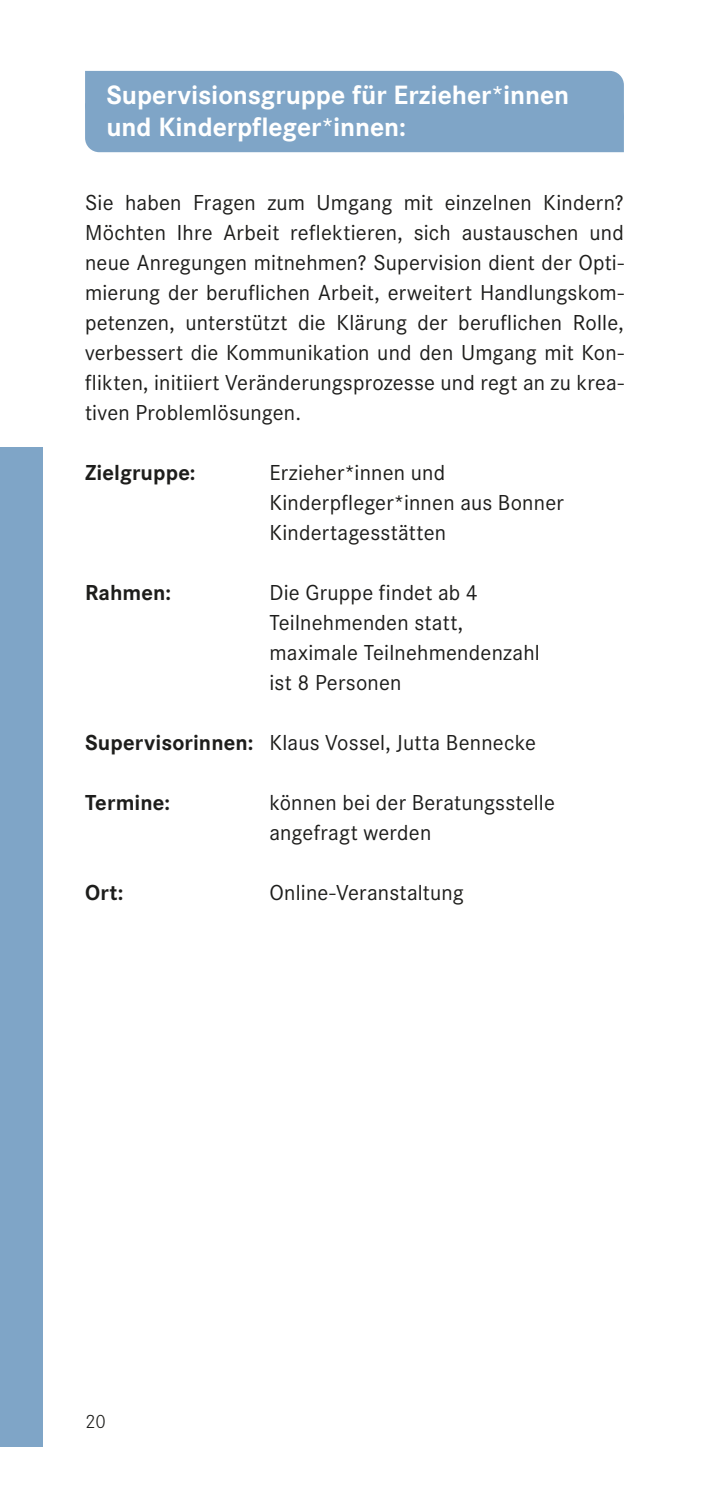
<style>
.page{position:relative;width:709px;height:1489px;background:#fff}
.page>*{position:absolute;margin:0;border:0;box-sizing:border-box;transform-origin:0 0}
.t1{font:700 27.5px/32.5px "Corporate S";color:#fff}
.t2{font:22.5px/30px "Corporate S Pro";letter-spacing:.01em;color:#1d1d1b}
.t3{font:700 22.5px "Corporate S Pro";letter-spacing:.005em;color:#1d1d1b}
.t4{font:300 20px "Corporate S Pro";color:#1d1d1b}
.s1{font-weight:700}
</style>
<div class="page">
<div style="left:0;top:446px;width:43px;height:1000px;background:#7fa5c7"></div>
<div style="left:85px;top:71px;width:539px;height:81px;background:#7fa5c7"></div>
<p class="t1" style="left:106px;top:77px;width:464px">Supervisionsgruppe für Erzieher*innen und Kinderpfleger*innen:</p>
<p class="t2" style="left:85px;top:186px;width:540px;text-align:justify">Sie haben Fragen zum Umgang mit einzelnen Kindern?<br>Möchten Ihre Arbeit reflektieren, sich austauschen und neue Anregungen mitnehmen? Supervision dient der Opti&shy;mierung der beruflichen Arbeit, erweitert Handlungskom&shy;petenzen, unterstützt die Klärung der beruflichen Rolle, verbessert die Kommunikation und den Umgang mit Kon&shy;flikten, initiiert Veränderungsprozesse und regt an zu krea&shy;tiven Problemlösungen.</p>
<p class="t3" style="left:85px;top:455px;width:112px">Zielgruppe:</p>
<p class="t2" style="left:269px;top:456px;width:296px">Erzieher*innen und<br>Kinderpfleger*innen aus Bonner<br>Kindertagesstätten</p>
<p class="t3" style="left:85px;top:575px;width:88px">Rahmen:</p>
<p class="t2" style="left:269px;top:576px;width:272px">Die Gruppe findet ab 4<br>Teilnehmenden statt, maximale Teilnehmendenzahl ist 8 Personen</p>
<p class="t2" style="left:85px;top:726px;width:452px"><span class="s1">Supervisorinnen:</span> Klaus Vossel, Jutta Bennecke</p>
<p class="t3" style="left:85px;top:785px;width:87px">Termine:</p>
<p class="t2" style="left:269px;top:786px;width:287px">können bei der Beratungsstelle angefragt werden</p>
<p class="t3" style="left:85px;top:875px;width:40px">Ort:</p>
<p class="t2" style="left:269px;top:876px;width:196px">Online-Veranstaltung</p>
<p class="t4" style="left:85px;top:1407px;width:22px">20</p>
</div>
